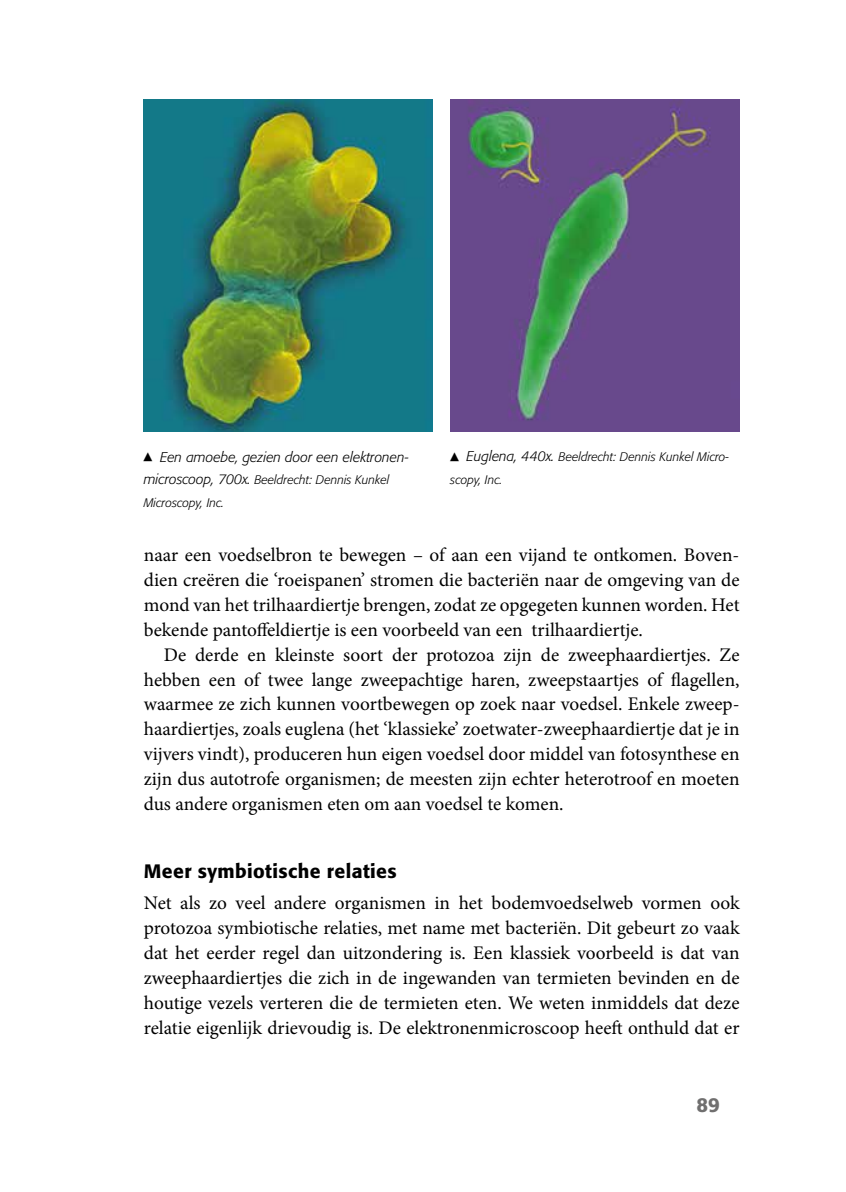
<style>
.page{position:relative;width:846px;height:1192px;background:#fff}
.page>*{position:absolute;margin:0;border:0;box-sizing:border-box;transform-origin:0 0}
.t1{font:500 20.12px "Formata";color:#706f6f}
.t2{font:19.25px/24.8px "Minion Pro";color:#000}
.t3{font:italic 300 14px "Formata";color:#000}
.t4{font:italic 300 12.25px/22.8px "Formata";color:#000}
.s1{font-size:14px}
.s2{font-family:"Formata";font-weight:500}
</style>
<div class="page">
<img style="left:144px;top:99px;width:289px;height:332px">
<img style="left:450px;top:99px;width:289px;height:332px">
<p class="t3" style="left:160px;top:448px;width:250px">Een amoebe, gezien door een elektronen-</p>
<p class="t4" style="left:144px;top:468px;width:247px"><span class="s1">microscoop, 700x.</span> Beeldrecht: Dennis Kunkel<br>Microscopy, Inc.</p>
<p class="t4" style="left:450px;top:446px;width:280px;text-indent:16px"><span class="s1">Euglena, 440x.</span> Beeldrecht: Dennis Kunkel Micro&shy;scopy, Inc.</p>
<p class="t2" style="left:144px;top:542px;width:597px">naar een voedselbron te bewegen – of aan een vijand te ontkomen. Boven-</p>
<p class="t2" style="left:144px;top:567px;width:597px">dien creëren die ‘roeispanen’ stromen die bacteriën naar de omgeving van de</p>
<p class="t2" style="left:144px;top:592px;width:597px">mond van het trilhaardiertje brengen, zodat ze opgegeten kunnen worden. Het</p>
<p class="t2" style="left:144px;top:617px;width:500px">bekende pantoffeldiertje is een voorbeeld van een trilhaardiertje.</p>
<p class="t2" style="left:164px;top:642px;width:577px">De derde en kleinste soort der protozoa zijn de zweephaardiertjes. Ze</p>
<p class="t2" style="left:144px;top:667px;width:597px">hebben een of twee lange zweepachtige haren, zweepstaartjes of flagellen,</p>
<p class="t2" style="left:144px;top:692px;width:597px">waarmee ze zich kunnen voortbewegen op zoek naar voedsel. Enkele zweep-</p>
<p class="t2" style="left:144px;top:716px;width:597px">haardiertjes, zoals euglena (het ‘klassieke’ zoetwater-zweephaardiertje dat je in</p>
<p class="t2" style="left:144px;top:741px;width:597px">vijvers vindt), produceren hun eigen voedsel door middel van fotosynthese en</p>
<p class="t2" style="left:144px;top:766px;width:597px">zijn dus autotrofe organismen; de meesten zijn echter heterotroof en moeten</p>
<p class="t2" style="left:144px;top:791px;width:421px">dus andere organismen eten om aan voedsel te komen.</p>
<p class="t2" style="left:144px;top:855px;width:597px;line-height:31.8px"><span class="s2">Meer symbiotische relaties<br></span>Net als zo veel andere organismen in het bodemvoedselweb vormen ook</p>
<p class="t2" style="left:144px;top:915px;width:597px;text-align:justify">protozoa symbiotische relaties, met name met bacteriën. Dit gebeurt zo vaak dat het eerder regel dan uitzondering is. Een klassiek voorbeeld is dat van zweephaardiertjes die zich in de ingewanden van termieten bevinden en de houtige vezels verteren die de termieten eten. We weten inmiddels dat deze relatie eigenlijk drievoudig is. De elektronenmicroscoop heeft onthuld dat er</p>
<p class="t1" style="left:696px;top:1092px;width:25px">89</p>
</div>
